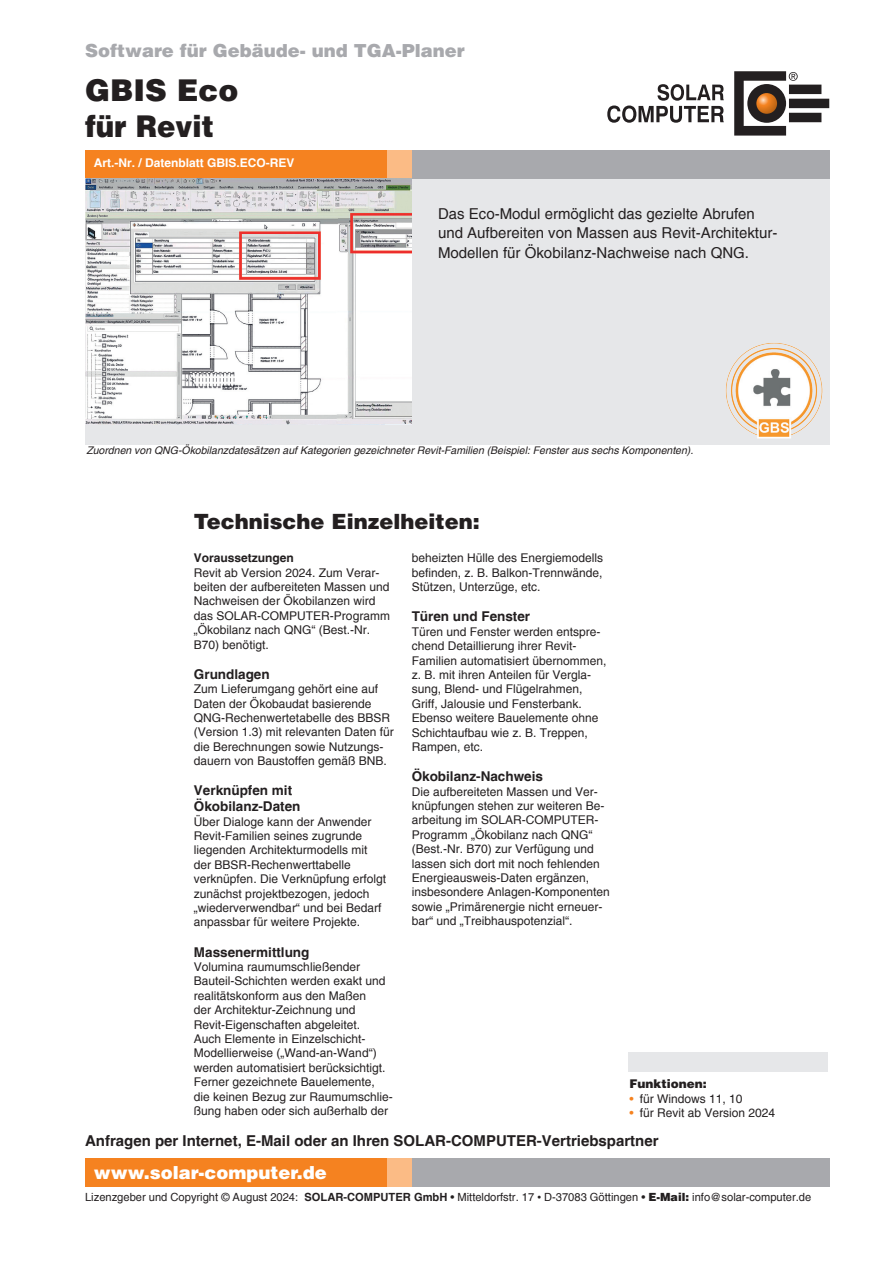
<style>
.page{position:relative;width:893px;height:1263px;background:#fff}
.page>*{position:absolute;margin:0;border:0;box-sizing:border-box;transform-origin:0 0}
.t1{font:900 30px/36px "Helvetica";color:#231f20}
.t2{font:900 21px "Helvetica";color:#231f20}
.t3{font:900 18px "Helvetica";color:#a8a9ad}
.t4{font:900 18px "Helvetica";color:#fff}
.Einleitung{font:15px/19.5px "Helvetica";color:#231f20}
.t5{font:700 15px "Helvetica";color:#231f20}
.Fließtext_Überschrif{font:700 13.5px "Helvetica";color:#231f20}
.Fließtext{font:12px/14.4px "Helvetica";color:#231f20}
.BestNr{font:700 12px "Helvetica";color:#fff}
.FließtextÜberschrift{font:700 12px "Helvetica";color:#231f20}
.t6{font:900 12px "Helvetica";color:#231f20}
.t7{font:11.25px "Helvetica";color:#231f20}
.Bildlegende{font:italic 10.5px "Helvetica";color:#231f20}
.s1{color:#f58220}
.s2{font-weight:700}
.s3{font-weight:900}
</style>
<div class="page">
<div style="left:85px;top:1158px;width:744px;height:29px;background:#a8a9ad"></div>
<div style="left:85px;top:1158px;width:327px;height:29px;background:#fbbb85"></div>
<div style="left:85px;top:1158px;width:302px;height:29px;background:#f58220"></div>
<svg style="left:607px;top:84px;width:117px;height:39px"></svg>
<svg style="left:734px;top:71px;width:95px;height:65px"></svg>
<div style="left:747px;top:84px;width:39px;height:39px;background:#231f20;border-radius:50%"></div>
<svg style="left:756px;top:93px;width:21px;height:21px"></svg>
<div style="left:628px;top:1053px;width:200px;height:19px;background:#e6e7e9"></div>
<div style="left:412px;top:150px;width:417px;height:43px;background:#a8a9ad"></div>
<div style="left:85px;top:150px;width:327px;height:43px;background:#fbbb85"></div>
<div style="left:85px;top:150px;width:302px;height:43px;background:#f58220"></div>
<div style="left:85px;top:179px;width:744px;height:265px;background:#e6e7e9"></div>
<img style="left:85px;top:179px;width:327px;height:246px">
<img style="left:725px;top:343px;width:98px;height:96px">
<p class="t3" style="left:85px;top:39px;width:381px">Software für Gebäude- und TGA-Planer</p>
<p class="t1" style="left:85px;top:71px;width:155px">GBIS Eco für Revit</p>
<p class="BestNr" style="left:94px;top:156px;width:202px">Art.-Nr. / Datenblatt GBIS.ECO-REV</p>
<p class="Einleitung" style="left:438px;top:204px;width:341px">Das Eco-Modul ermöglicht das gezielte Abrufen und Aufbereiten von Massen aus Revit-Architektur-<br>Modellen für Ökobilanz-Nachweise nach QNG.</p>
<p class="Bildlegende" style="left:86px;top:444px;width:608px">Zuordnen von QNG-Ökobilanzdatesätzen auf Kategorien gezeichneter Revit-Familien (Beispiel: Fenster aus sechs Komponenten).</p>
<p class="t2" style="left:194px;top:508px;width:287px">Technische Einzelheiten:</p>
<p class="FließtextÜberschrift" style="left:194px;top:551px;width:102px">Voraussetzungen</p>
<p class="Fließtext" style="left:194px;top:565px;width:198px">Revit ab Version 2024. Zum Verar&shy;beiten der aufbereiteten Massen und<br>Nachweisen der Ökobilanzen wird das SOLAR-COMPUTER-Programm „Ökobilanz nach QNG“ (Best.-Nr.<br>B70) benötigt.</p>
<p class="Fließtext_Überschrif" style="left:194px;top:666px;width:77px">Grundlagen</p>
<p class="Fließtext" style="left:194px;top:682px;width:201px">Zum Lieferumgang gehört eine auf Daten der Ökobaudat basierende QNG-Rechenwertetabelle des BBSR (Version 1.3) mit relevanten Daten für die Berechnungen sowie Nutzungs&shy;dauern von Baustoffen gemäß BNB.</p>
<p class="Fließtext_Überschrif" style="left:194px;top:782px;width:100px">Verknüpfen mit</p>
<p class="Fließtext_Überschrif" style="left:194px;top:798px;width:108px">Ökobilanz-Daten</p>
<p class="Fließtext" style="left:194px;top:814px;width:194px">Über Dialoge kann der Anwender Revit-Familien seines zugrunde liegenden Architekturmodells mit der BBSR-Rechenwerttabelle verknüpfen. Die Verknüpfung erfolgt zunächst projektbezogen, jedoch „wiederverwendbar“ und bei Bedarf anpassbar für weitere Projekte.</p>
<p class="Fließtext_Überschrif" style="left:194px;top:943px;width:117px">Massenermittlung</p>
<p class="Fließtext" style="left:194px;top:959px;width:200px">Volumina raumumschließender Bauteil-Schichten werden exakt und realitätskonform aus den Maßen<br>der Architektur-Zeichnung und Revit-Eigenschaften abgeleitet.<br>Auch Elemente in Einzelschicht-Modellierweise („Wand-an-Wand“) werden automatisiert berücksichtigt.<br>Ferner gezeichnete Bauelemente, die keinen Bezug zur Raumumschlie&shy;ßung haben oder sich außerhalb der</p>
<p class="Fließtext" style="left:412px;top:551px;width:193px;text-align:justify">beheizten Hülle des Energiemodells befinden, z. B. Balkon-Trennwände, Stützen, Unterzüge, etc.</p>
<p class="Fließtext_Überschrif" style="left:412px;top:608px;width:120px">Türen und Fenster</p>
<p class="Fließtext" style="left:412px;top:624px;width:196px">Türen und Fenster werden entspre&shy;chend Detaillierung ihrer Revit-<br>Familien automatisiert übernommen, z. B. mit ihren Anteilen für Vergla&shy;sung, Blend- und Flügelrahmen,<br>Griff, Jalousie und Fensterbank.<br>Ebenso weitere Bauelemente ohne<br>Schichtaufbau wie z. B. Treppen,<br>Rampen, etc.</p>
<p class="Fließtext_Überschrif" style="left:412px;top:768px;width:133px">Ökobilanz-Nachweis</p>
<p class="Fließtext" style="left:412px;top:784px;width:200px">Die aufbereiteten Massen und Ver&shy;knüpfungen stehen zur weiteren Be&shy;arbeitung im SOLAR-COMPUTER-Programm „Ökobilanz nach QNG“ (Best.-Nr. B70) zur Verfügung und lassen sich dort mit noch fehlenden Energieausweis-Daten ergänzen, insbesondere Anlagen-Komponenten sowie „Primärenergie nicht erneuer&shy;bar“ und „Treibhauspotenzial“.</p>
<p class="t6" style="left:629px;top:1076px;width:79px">Funktionen:</p>
<p class="Fließtext" style="left:629px;top:1091px;width:115px"><span class="s1">•</span> für Windows 11, 10</p>
<p class="Fließtext" style="left:629px;top:1106px;width:147px"><span class="s1">•</span> für Revit ab Version 2024</p>
<p class="t5" style="left:85px;top:1131px;width:575px">Anfragen per Internet, E-Mail oder an Ihren SOLAR-COMPUTER-Vertriebspartner</p>
<p class="t4" style="left:94px;top:1160px;width:235px">www.solar-computer.de</p>
<p class="t7" style="left:85px;top:1190px;width:728px">Lizenzgeber und Copyright © August 2024: <span class="s2">SOLAR-COMPUTER GmbH</span> • Mitteldorfstr. 17 <span class="s3">·</span> D-37083 Göttingen • <span class="s3">E-Mail:</span> info@solar-computer.de</p>
</div>
